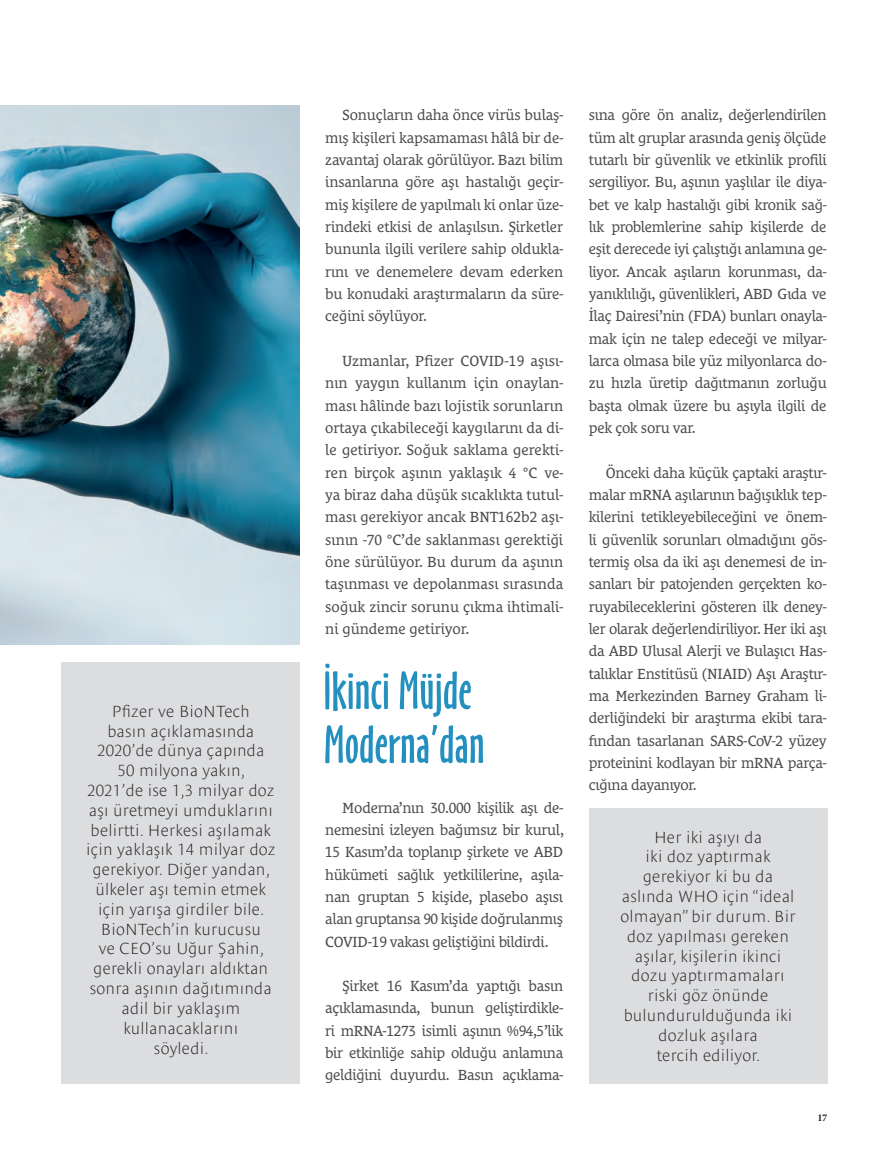
<style>
.page{position:relative;width:892px;height:1169px;background:#fff}
.page>*{position:absolute;margin:0;border:0;box-sizing:border-box;transform-origin:0 0}
.t1{font:300 expanded 16.5px/19.8px "Le Monde Sans Pro";letter-spacing:.01em;color:#231f20;text-align:center}
.t2{font:15px/22.4px "Le Monde Courrier Pro";letter-spacing:-.02em;color:#4b4c4d;text-align:justify}
.t3{font:700 10.35px "Minion Pro";color:#231f20}
</style>
<div class="page">
<svg style="left:325px;top:663px;width:146px;height:54px"></svg>
<svg style="left:325px;top:725px;width:158px;height:38px"></svg>
<div style="left:62px;top:662px;width:238px;height:421px;background:#dcdddf"></div>
<div style="left:589px;top:808px;width:238px;height:275px;background:#dcdddf"></div>
<img style="left:0;top:105px;width:300px;height:539px">
<p class="t1" style="left:86px;top:699px;width:191px">Pfizer ve BioNTech<br>basın açıklamasında<br>2020’de dünya çapında<br>50 milyona yakın,<br>2021’de ise 1,3 milyar doz aşı üretmeyi umduklarını belirtti. Herkesi aşılamak için yaklaşık 14 milyar doz gerekiyor. Diğer yandan, ülkeler aşı temin etmek için yarışa girdiler bile.<br>BioNTech’in kurucusu<br>ve CEO’su Uğur Şahin, gerekli onayları aldıktan sonra aşının dağıtımında adil bir yaklaşım kullanacaklarını<br>söyledi.</p>
<p class="t2" style="left:325px;top:102px;width:239px;text-indent:17px">Sonuçların daha önce virüs bulaş&shy;mış kişileri kapsamaması hâlâ bir de&shy;zavantaj olarak görülüyor. Bazı bilim insanlarına göre aşı hastalığı geçir&shy;miş kişilere de yapılmalı ki onlar üze&shy;rindeki etkisi de anlaşılsın. Şirketler bununla ilgili verilere sahip oldukla&shy;rını ve denemelere devam ederken bu konudaki araştırmaların da süre&shy;ceğini söylüyor.</p>
<p class="t2" style="left:325px;top:348px;width:239px;text-indent:17px">Uzmanlar, Pfizer COVID-19 aşısı&shy;nın yaygın kullanım için onaylan&shy;ması hâlinde bazı lojistik sorunların ortaya çıkabileceği kaygılarını da di&shy;le getiriyor. Soğuk saklama gerekti&shy;ren birçok aşının yaklaşık 4 °C ve&shy;ya biraz daha düşük sıcaklıkta tutul&shy;ması gerekiyor ancak BNT162b2 aşı&shy;sının -70 °C’de saklanması gerektiği öne sürülüyor. Bu durum da aşının taşınması ve depolanması sırasında soğuk zincir sorunu çıkma ihtimali&shy;ni gündeme getiriyor.</p>
<p class="t2" style="left:325px;top:794px;width:240px;text-indent:17px">Moderna’nın 30.000 kişilik aşı de&shy;nemesini izleyen bağımsız bir kurul, 15 Kasım’da toplanıp şirkete ve ABD hükümeti sağlık yetkililerine, aşıla&shy;nan gruptan 5 kişide, plasebo aşısı alan gruptansa 90 kişide doğrulanmış COVID-19 vakası geliştiğini bildirdi.</p>
<p class="t2" style="left:325px;top:973px;width:239px;text-indent:17px">Şirket 16 Kasım’da yaptığı basın açıklamasında, bunun geliştirdikle&shy;ri mRNA-1273 isimli aşının %94,5’lik bir etkinliğe sahip olduğu anlamına geldiğini duyurdu. Basın açıklama-</p>
<p class="t2" style="left:589px;top:102px;width:239px">sına göre ön analiz, değerlendirilen tüm alt gruplar arasında geniş ölçüde tutarlı bir güvenlik ve etkinlik profili sergiliyor. Bu, aşının yaşlılar ile diya&shy;bet ve kalp hastalığı gibi kronik sağ&shy;lık problemlerine sahip kişilerde de eşit derecede iyi çalıştığı anlamına ge&shy;liyor. Ancak aşıların korunması, da&shy;yanıklılığı, güvenlikleri, ABD Gıda ve İlaç Dairesi’nin (FDA) bunları onayla&shy;mak için ne talep edeceği ve milyar&shy;larca olmasa bile yüz milyonlarca do&shy;zu hızla üretip dağıtmanın zorluğu başta olmak üzere bu aşıyla ilgili de pek çok soru var.</p>
<p class="t2" style="left:589px;top:459px;width:239px;text-indent:17px">Önceki daha küçük çaptaki araştır&shy;malar mRNA aşılarının bağışıklık tep&shy;kilerini tetikleyebileceğini ve önem&shy;li güvenlik sorunları olmadığını gös&shy;termiş olsa da iki aşı denemesi de in&shy;sanları bir patojenden gerçekten ko&shy;ruyabileceklerini gösteren ilk deney&shy;ler olarak değerlendiriliyor. Her iki aşı da ABD Ulusal Alerji ve Bulaşıcı Has&shy;talıklar Enstitüsü (NIAID) Aşı Araştır&shy;ma Merkezinden Barney Graham li&shy;derliğindeki bir araştırma ekibi tara&shy;fından tasarlanan SARS-CoV-2 yüzey proteinini kodlayan bir mRNA parça&shy;cığına dayanıyor.</p>
<p class="t1" style="left:621px;top:825px;width:177px">Her iki aşıyı da<br>iki doz yaptırmak gerekiyor ki bu da aslında WHO için “ideal olmayan” bir durum. Bir doz yapılması gereken aşılar, kişilerin ikinci dozu yaptırmamaları riski göz önünde bulundurulduğunda iki dozluk aşılara<br>tercih ediliyor.</p>
<p class="t3" style="left:817px;top:1110px;width:11px">17</p>
</div>
